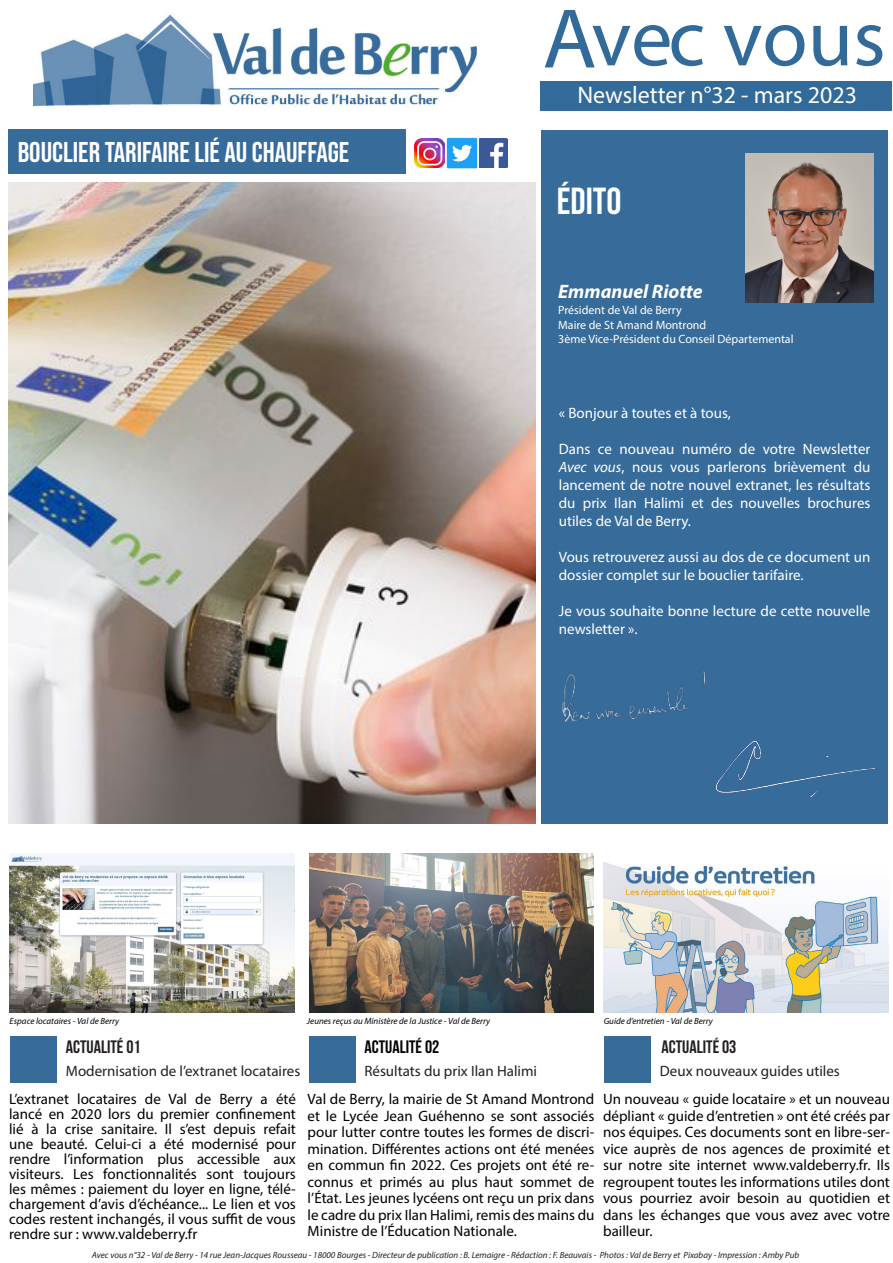
<style>
.page{position:relative;width:893px;height:1263px;background:#fff}
.page>*{position:absolute;margin:0;border:0;box-sizing:border-box;transform-origin:0 0}
.t1{font:81.45px "Myriad Pro";color:#326a99}
.t2{font:37.5px "Bebas Neue";color:#fff}
.t3{font:28.5px "Bebas Neue";color:#fff}
.t4{font:24px "Myriad Pro";color:#fff}
.t5{font:italic 700 19.5px "Myriad Pro";color:#fff}
.t6{font:700 18px "Bebas Neue";color:#231f20}
.t7{font:700 18px "Bebas Neue";color:#000001}
.t8{font:15px/16.5px "Myriad Pro";color:#000001;text-align:justify}
.t9{font:15px/18px "Myriad Pro";color:#fff}
.t10{font:15px "Myriad Pro";color:#231f20}
.t11{font:12px "Myriad Pro";color:#fff}
.t12{font:italic 9px "Myriad Pro";color:#231f20}
.t13{font:italic 9px "Myriad Pro";color:#000001}
.s1{font-size:87.45px}
.s2{font-style:italic}
</style>
<div class="page">
<div style="left:541px;top:131px;width:347px;height:693px;background:#376b9a"></div>
<img style="left:745px;top:153px;width:128px;height:150px">
<img style="left:715px;top:740px;width:159px;height:57px">
<img style="left:562px;top:671px;width:145px;height:52px">
<img style="left:34px;top:14px;width:442px;height:93px">
<div style="left:540px;top:81px;width:351px;height:29px;background:#326a99"></div>
<div style="left:9px;top:129px;width:397px;height:45px;background:#376b9a"></div>
<img style="left:446px;top:137px;width:62px;height:32px">
<img style="left:414px;top:138px;width:30px;height:30px">
<img style="left:604px;top:862px;width:284px;height:150px">
<img style="left:10px;top:854px;width:284px;height:158px">
<img style="left:309px;top:854px;width:285px;height:158px">
<img style="left:8px;top:183px;width:528px;height:641px">
<div style="left:604px;top:1036px;width:47px;height:46px;background:#376b9a"></div>
<div style="left:10px;top:1036px;width:47px;height:46px;background:#376b9a"></div>
<div style="left:309px;top:1036px;width:47px;height:46px;background:#376b9a"></div>
<p class="t3" style="left:18px;top:136px;width:333px">BOUCLIER TARIFAIRE LIÉ AU CHAUFFAGE</p>
<p class="t1" style="left:542px;top:-12px;width:345px"><span class="s1">A</span>vec vous</p>
<p class="t4" style="left:577px;top:80px;width:281px">Newsletter n°32 - mars 2023</p>
<p class="t2" style="left:557px;top:180px;width:66px">ÉDITO</p>
<p class="t5" style="left:558px;top:279px;width:146px">Emmanuel Riotte</p>
<p class="t11" style="left:558px;top:303px;width:125px">Président de Val de Berry</p>
<p class="t11" style="left:558px;top:317px;width:150px">Maire de St Amand Montrond</p>
<p class="t11" style="left:558px;top:332px;width:237px">3ème Vice-Président du Conseil Départemental</p>
<p class="t9" style="left:559px;top:404px;width:174px">« Bonjour à toutes et à tous,</p>
<p class="t9" style="left:559px;top:440px;width:313px;text-align:justify">Dans ce nouveau numéro de votre Newsletter <span class="s2">Avec vous</span>, nous vous parlerons brièvement du lancement de notre nouvel extranet, les résultats du prix Ilan Halimi et des nouvelles brochures utiles de Val de Berry.</p>
<p class="t9" style="left:559px;top:548px;width:313px">Vous retrouverez aussi au dos de ce document un dossier complet sur le bouclier tarifaire.</p>
<p class="t9" style="left:559px;top:602px;width:313px">Je vous souhaite bonne lecture de cette nouvelle newsletter ».</p>
<p class="t13" style="left:10px;top:1015px;width:111px">Espace locataires - Val de Berry</p>
<p class="t13" style="left:307px;top:1015px;width:185px">Jeunes reçus au Ministère de la Justice - Val de Berry</p>
<p class="t13" style="left:604px;top:1015px;width:111px">Guide d’entretien - Val de Berry</p>
<p class="t6" style="left:66px;top:1037px;width:76px">ACTUALITÉ 01</p>
<p class="t7" style="left:364px;top:1037px;width:76px">ACTUALITÉ 02</p>
<p class="t6" style="left:662px;top:1037px;width:76px">ACTUALITÉ 03</p>
<p class="t10" style="left:364px;top:1061px;width:174px">Résultats du prix Ilan Halimi</p>
<p class="t8" style="left:603px;top:1090px;width:288px">Un nouveau « guide locataire » et un nouveau dépliant « guide d’entretien » ont été créés par nos équipes. Ces documents sont en libre-ser&shy;vice auprès de nos agences de proximité et sur notre site internet www.valdeberry.fr. Ils regroupent toutes les informations utiles dont vous pourriez avoir besoin au quotidien et dans les échanges que vous avez avec votre bailleur.</p>
<p class="t10" style="left:66px;top:1061px;width:236px">Modernisation de l’extranet locataires</p>
<p class="t10" style="left:660px;top:1061px;width:181px">Deux nouveaux guides utiles</p>
<p class="t8" style="left:9px;top:1091px;width:288px;line-height:15px">L’extranet locataires de Val de Berry a été lancé en 2020 lors du premier confinement lié à la crise sanitaire. Il s’est depuis refait une beauté. Celui-ci a été modernisé pour rendre l’information plus accessible aux visiteurs. Les fonctionnalités sont toujours les mêmes : paiement du loyer en ligne, télé&shy;chargement d’avis d’échéance... Le lien et vos codes restent inchangés, il vous suffit de vous rendre sur : www.valdeberry.fr</p>
<p class="t8" style="left:308px;top:1090px;width:288px">Val de Berry, la mairie de St Amand Montrond et le Lycée Jean Guéhenno se sont associés pour lutter contre toutes les formes de discri&shy;mination. Différentes actions ont été menées en commun fin 2022. Ces projets ont été re&shy;connus et primés au plus haut sommet de l’État. Les jeunes lycéens ont reçu un prix dans le cadre du prix Ilan Halimi, remis des mains du Ministre de l’Éducation Nationale.</p>
<p class="t12" style="left:92px;top:1249px;width:709px">Avec vous n°32 - Val de Berry - 14 rue Jean-Jacques Rousseau - 18000 Bourges - Directeur de publication : B. Lemaigre - Rédaction : F. Beauvais - Photos : Val de Berry et Pixabay - Impression : Amby Pub</p>
</div>
